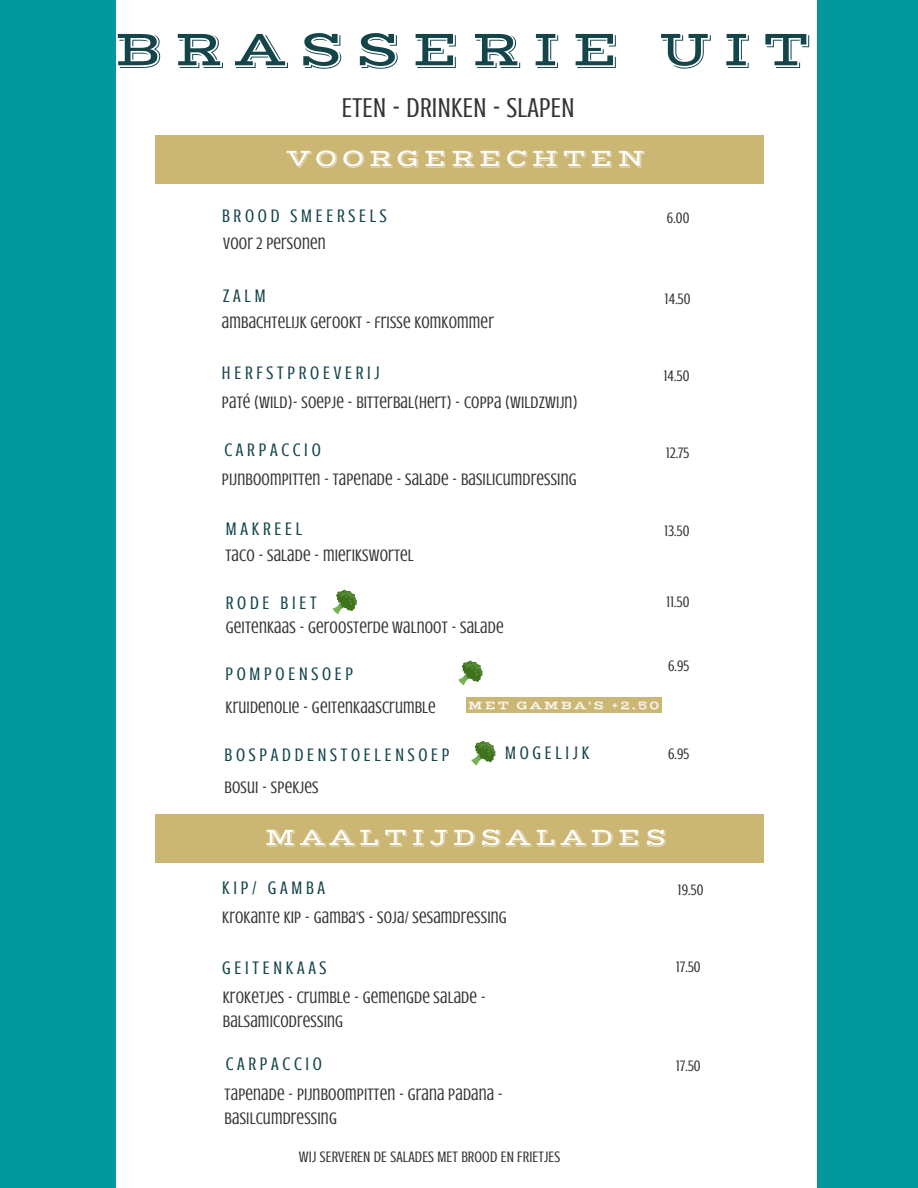
<style>
.page{position:relative;width:918px;height:1188px;background:#03989e}
.page>*{position:absolute;margin:0;border:0;box-sizing:border-box;transform-origin:0 0}
.t1{font:51.45px "Vast Shadow";letter-spacing:.21em;color:#13454b}
.t2{font:28.05px "Crushed";letter-spacing:.01em;color:#353537}
.t3{font:24.9px "Vast Shadow";letter-spacing:.15em;color:#fff}
.t4{font:18.6px "Crushed";letter-spacing:.2em;color:#13454b}
.t5{font:17.1px/23.7px "Crushed";letter-spacing:.01em;color:#353537}
.t6{font:15.6px "Crushed";letter-spacing:.01em;color:#353537}
.t7{font:12px "Vast Shadow";letter-spacing:.15em;color:#fff}
</style>
<div class="page">
<div style="left:116px;top:0;width:700px;height:1188px;background:#fff"></div>
<div style="left:155px;top:135px;width:608px;height:49px;background:#cbb673"></div>
<div style="left:155px;top:815px;width:608px;height:48px;background:#cbb673"></div>
<svg style="left:458px;top:660px;width:25px;height:25px"></svg>
<svg style="left:333px;top:590px;width:24px;height:24px"></svg>
<svg style="left:471px;top:741px;width:25px;height:25px"></svg>
<div style="left:466px;top:697px;width:196px;height:16px;background:#cbb673"></div>
<h1 class="t1" style="left:114px;top:18px;width:698px">BRASSERIE UIT</h1>
<h2 class="t2" style="left:342px;top:92px;width:234px">ETEN - DRINKEN - SLAPEN</h2>
<h3 class="t3" style="left:286px;top:143px;width:361px">VOORGERECHTEN</h3>
<p class="t4" style="left:222px;top:205px;width:166px">BROOD SMEERSELS</p>
<p class="t5" style="left:223px;top:232px;width:104px">VOOR 2 PERSONEN</p>
<p class="t4" style="left:223px;top:285px;width:44px">ZALM</p>
<p class="t5" style="left:222px;top:310px;width:273px">AMBACHTELIJK GEROOKT - FRISSE KOMKOMMER</p>
<p class="t4" style="left:222px;top:363px;width:159px">HERFSTPROEVERIJ</p>
<p class="t5" style="left:222px;top:391px;width:357px">PATÉ (WILD)- SOEPJE - BITTERBAL(HERT) - COPPA (WILDZWIJN)</p>
<p class="t4" style="left:225px;top:439px;width:98px">CARPACCIO</p>
<p class="t5" style="left:222px;top:467px;width:356px">PIJNBOOMPITTEN - TAPENADE - SALADE - BASILICUMDRESSING</p>
<p class="t4" style="left:226px;top:518px;width:78px">MAKREEL</p>
<p class="t5" style="left:225px;top:544px;width:190px">TACO - SALADE - MIERIKSWORTEL</p>
<p class="t4" style="left:226px;top:592px;width:92px">RODE BIET</p>
<p class="t5" style="left:226px;top:616px;width:279px">GEITENKAAS - GEROOSTERDE WALNOOT - SALADE</p>
<p class="t4" style="left:225px;top:663px;width:129px">POMPOENSOEP</p>
<p class="t6" style="left:667px;top:209px;width:24px">6.00</p>
<p class="t6" style="left:665px;top:290px;width:27px">14.50</p>
<p class="t6" style="left:664px;top:367px;width:27px">14.50</p>
<p class="t6" style="left:666px;top:445px;width:25px">12.75</p>
<p class="t6" style="left:665px;top:522px;width:26px">13.50</p>
<p class="t6" style="left:666px;top:593px;width:24px">11.50</p>
<p class="t6" style="left:668px;top:657px;width:23px">6.95</p>
<p class="t5" style="left:226px;top:695px;width:212px">KRUIDENOLIE - GEITENKAASCRUMBLE</p>
<p class="t4" style="left:225px;top:744px;width:226px">BOSPADDENSTOELENSOEP</p>
<p class="t5" style="left:225px;top:775px;width:95px">BOSUI - SPEKJES</p>
<p class="t7" style="left:468px;top:698px;width:193px">MET GAMBA'S +2.50</p>
<p class="t4" style="left:505px;top:743px;width:86px">MOGELIJK</p>
<p class="t6" style="left:668px;top:746px;width:23px">6.95</p>
<h3 class="t3" style="left:265px;top:823px;width:404px">MAALTIJDSALADES</h3>
<p class="t4" style="left:222px;top:877px;width:104px">KIP/ GAMBA</p>
<p class="t5" style="left:222px;top:906px;width:286px">KROKANTE KIP - GAMBA'S - SOJA/ SESAMDRESSING</p>
<p class="t4" style="left:222px;top:957px;width:106px">GEITENKAAS</p>
<p class="t5" style="left:223px;top:986px;width:264px">KROKETJES - CRUMBLE - GEMENGDE SALADE -<br>BALSAMICODRESSING</p>
<p class="t4" style="left:226px;top:1054px;width:98px">CARPACCIO</p>
<p class="t5" style="left:225px;top:1083px;width:280px">TAPENADE - PIJNBOOMPITTEN - GRANA PADANA -<br>BASILCUMDRESSING</p>
<p class="t6" style="left:299px;top:1148px;width:263px">WIJ SERVEREN DE SALADES MET BROOD EN FRIETJES</p>
<p class="t6" style="left:678px;top:881px;width:27px">19.50</p>
<p class="t6" style="left:676px;top:958px;width:26px">17.50</p>
<p class="t6" style="left:676px;top:1058px;width:26px">17.50</p>
</div>
